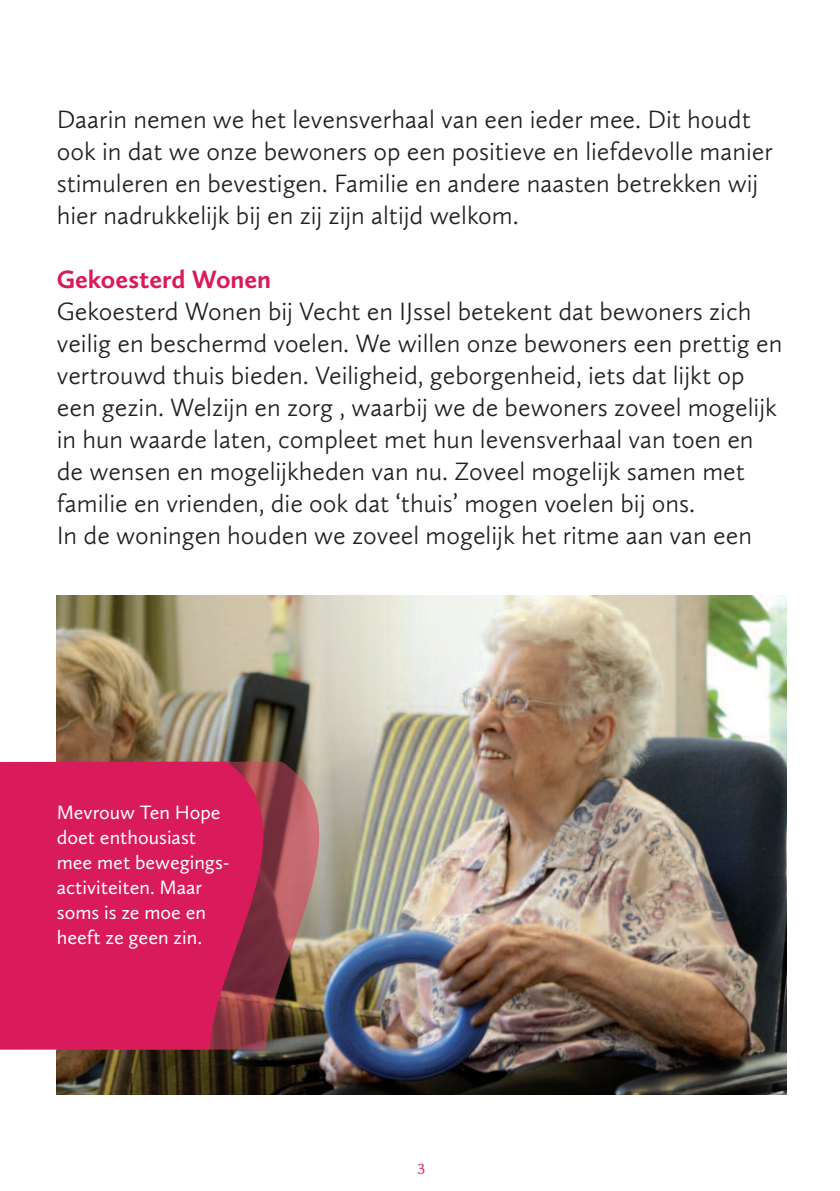
<style>
.page{position:relative;width:840px;height:1191px;background:#fff}
.page>*{position:absolute;margin:0;border:0;box-sizing:border-box;transform-origin:0 0}
.t1{font:300 26px/32px "Calluna Sans";color:#231f20}
.t2{font:700 26px "Calluna Sans";color:#d91a5b}
.t3{font:20px/25px "Calluna Sans";color:#fff}
.t4{font:16px "Legacy Sans ITC Std";color:#d91a5b}
</style>
<div class="page">
<img style="left:57px;top:595px;width:728px;height:499px">
<svg style="left:0;top:761px;width:318px;height:288px;background:#c62657"></svg>
<p class="t1" style="left:57px;top:106px;width:717px">Daarin nemen we het levensverhaal van een ieder mee. Dit houdt ook in dat we onze bewoners op een positieve en liefdevolle manier stimuleren en bevestigen. Familie en andere naasten betrekken wij hier nadrukkelijk bij en zij zijn altijd welkom.</p>
<p class="t2" style="left:57px;top:271px;width:216px">Gekoesterd Wonen</p>
<p class="t1" style="left:57px;top:298px;width:726px">Gekoesterd Wonen bij Vecht en IJssel betekent dat bewoners zich veilig en beschermd voelen. We willen onze bewoners een prettig en vertrouwd thuis bieden. Veiligheid, geborgenheid, iets dat lijkt op een gezin. Welzijn en zorg , waarbij we de bewoners zoveel mogelijk in hun waarde laten, compleet met hun levensverhaal van toen en de wensen en mogelijkheden van nu. Zoveel mogelijk samen met familie en vrienden, die ook dat ‘thuis’ mogen voelen bij ons.<br>In de woningen houden we zoveel mogelijk het ritme aan van een</p>
<p class="t3" style="left:57px;top:802px;width:174px">Mevrouw Ten Hope doet enthousiast mee met bewegings&shy;activiteiten. Maar soms is ze moe en heeft ze geen zin.</p>
<p class="t4" style="left:417px;top:1161px;width:10px">3</p>
</div>
